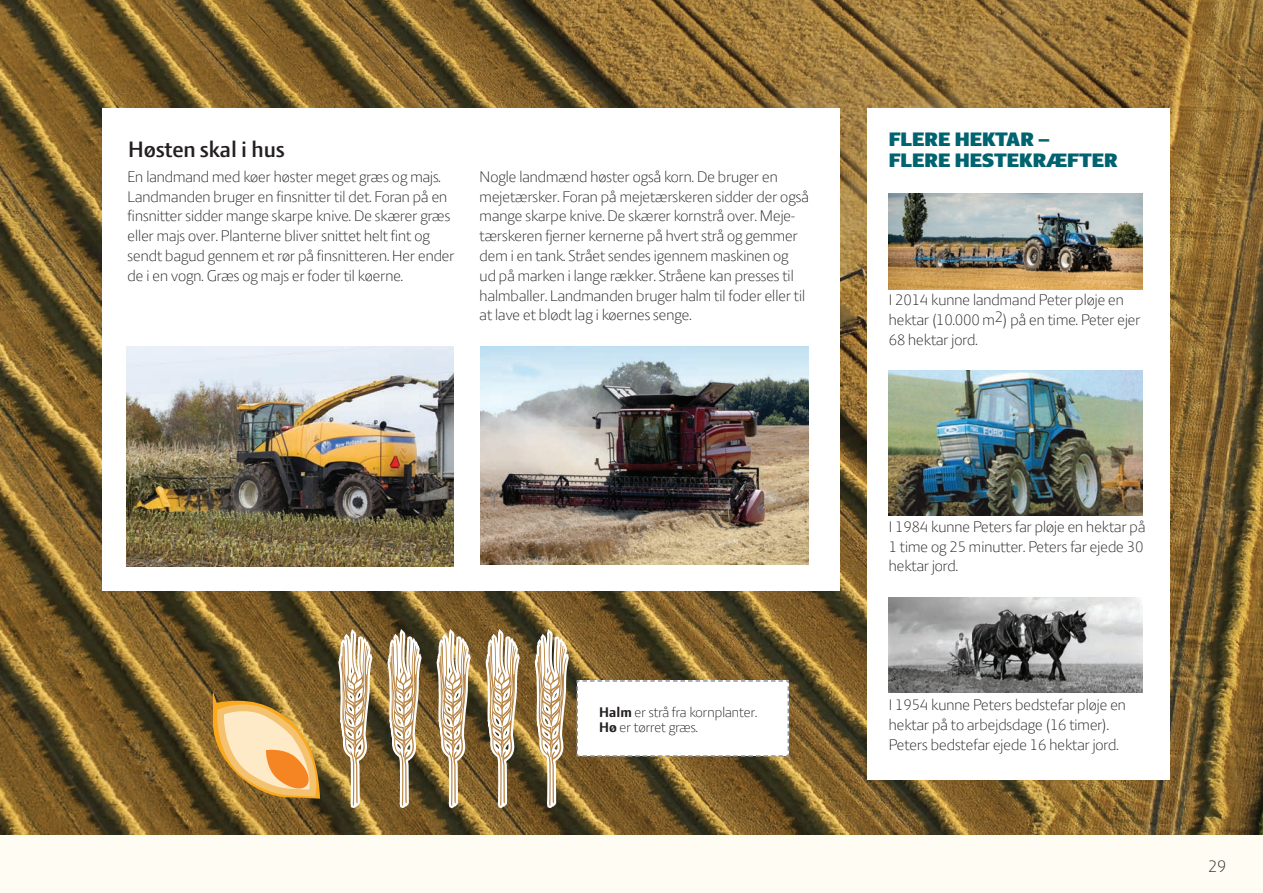
<style>
.page{position:relative;width:1263px;height:893px;background:#fefcf3}
.page>*{position:absolute;margin:0;border:0;box-sizing:border-box;transform-origin:0 0}
.t1{font:600 24px "LF Press Sans";color:#231f20}
.Brødtekst{font:21px "LF Press Sans Poster";color:#006370}
.t2{font:300 18px "LF Press Sans";color:#231f20}
.Brødtekst-2{font:300 16.5px/19.8px "LF Press Sans";color:#231f20}
.t3{font:300 15px "LF Press Sans";color:#231f20}
.s1{font-weight:700}
</style>
<div class="page">
<img style="left:0;top:0;width:1263px;height:834px">
<div style="left:102px;top:109px;width:737px;height:482px;background:#fff"></div>
<img style="left:126px;top:346px;width:328px;height:221px">
<img style="left:481px;top:346px;width:327px;height:218px">
<div style="left:867px;top:109px;width:303px;height:671px;background:#fff"></div>
<img style="left:671px;top:456px;width:49px;height:379px">
<svg style="left:622px;top:456px;width:49px;height:379px"></svg>
<img style="left:573px;top:456px;width:49px;height:379px">
<img style="left:524px;top:456px;width:49px;height:379px">
<img style="left:204px;top:456px;width:320px;height:379px">
<svg style="left:341px;top:633px;width:29px;height:173px"></svg>
<img style="left:889px;top:194px;width:254px;height:95px">
<img style="left:889px;top:371px;width:254px;height:145px">
<img style="left:889px;top:597px;width:254px;height:96px">
<div style="left:576px;top:679px;width:214px;height:78px;background:#fff"></div>
<p class="t1" style="left:128px;top:135px;width:158px">Høsten skal i hus</p>
<p class="Brødtekst-2" style="left:128px;top:166px;width:328px">En landmand med køer høster meget græs og majs.<br>Landmanden bruger en finsnitter til det. Foran på en finsnitter sidder mange skarpe knive. De skærer græs eller majs over. Planterne bliver snittet helt fint og sendt bagud gennem et rør på finsnitteren. Her ender de i en vogn. Græs og majs er foder til køerne.</p>
<p class="Brødtekst-2" style="left:480px;top:166px;width:331px">Nogle landmænd høster også korn. De bruger en mejetærsker. Foran på mejetærskeren sidder der også mange skarpe knive. De skærer kornstrå over. Meje-</p>
<p class="Brødtekst-2" style="left:480px;top:226px;width:327px">tærskeren fjerner kernerne på hvert strå og gemmer dem i en tank. Strået sendes igennem maskinen og ud på marken i lange rækker. Stråene kan presses til halmballer. Landmanden bruger halm til foder eller til at lave et blødt lag i køernes senge.</p>
<p class="t3" style="left:599px;top:703px;width:160px"><span class="s1">Halm</span> er strå fra kornplanter.</p>
<p class="t3" style="left:599px;top:718px;width:100px"><span class="s1">Hø</span> er tørret græs.</p>
<p class="Brødtekst" style="left:889px;top:127px;width:162px">FLERE HEKTAR –</p>
<p class="Brødtekst" style="left:889px;top:148px;width:231px">FLERE HESTEKRÆFTER</p>
<p class="Brødtekst-2" style="left:889px;top:290px;width:253px">I 2014 kunne landmand Peter pløje en hektar (10.000 m2) på en time. Peter ejer<br>68 hektar jord.</p>
<p class="Brødtekst-2" style="left:889px;top:516px;width:258px">I 1984 kunne Peters far pløje en hektar på<br>1 time og 25 minutter. Peters far ejede 30 hektar jord.</p>
<p class="Brødtekst-2" style="left:889px;top:694px;width:239px">I 1954 kunne Peters bedstefar pløje en hektar på to arbejdsdage (16 timer).</p>
<p class="Brødtekst-2" style="left:889px;top:734px;width:231px">Peters bedstefar ejede 16 hektar jord.</p>
<p class="t2" style="left:1208px;top:856px;width:19px">29</p>
</div>
